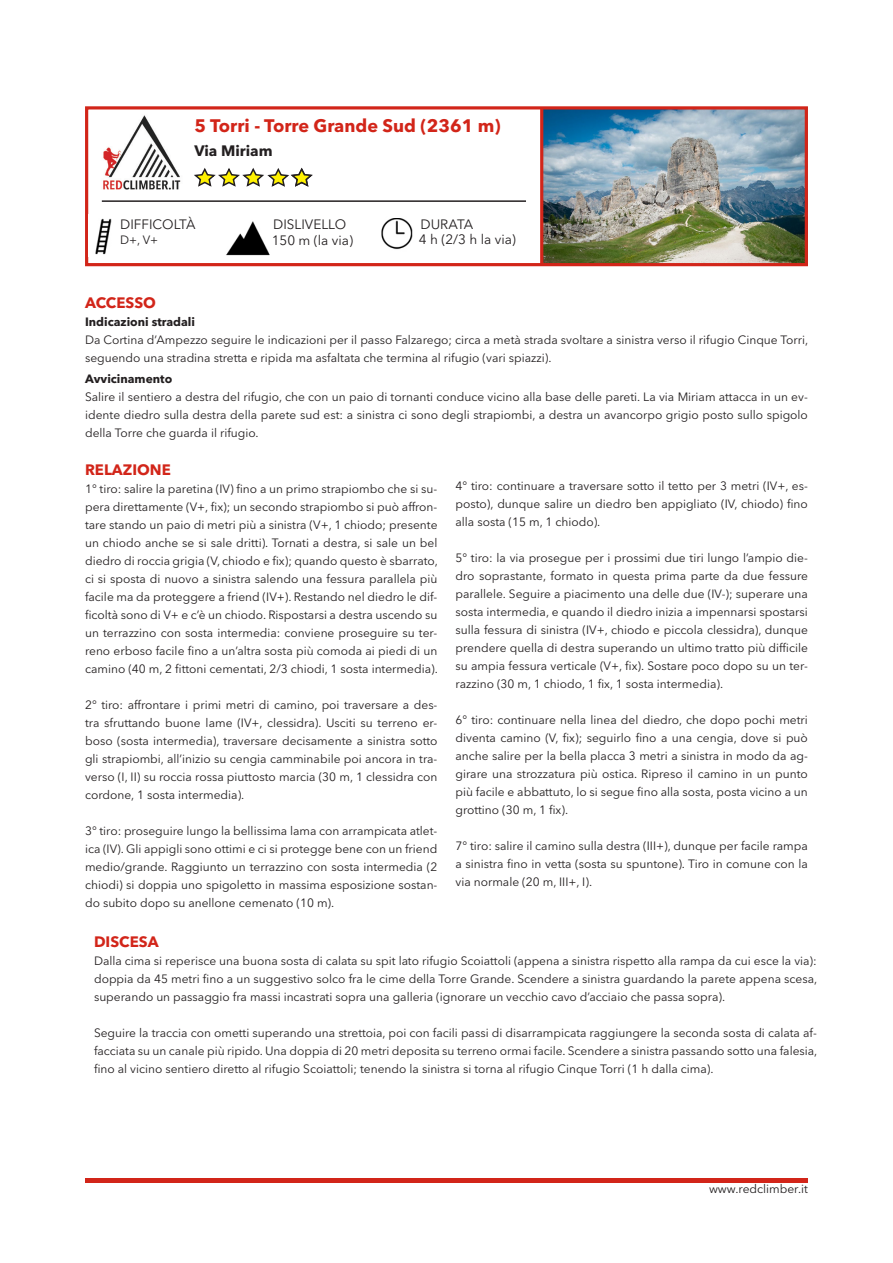
<style>
.page{position:relative;width:893px;height:1263px;background:#fff}
.page>*{position:absolute;margin:0;border:0;box-sizing:border-box;transform-origin:0 0}
.t1{font:700 18px "Avenir Next LT Pro";color:#d22519}
.t2{font:700 15px "Avenir Next LT Pro";color:#d22519}
.t3{font:700 15px "Avenir Next LT Pro";color:#231f20}
.t4{font:13.5px "Avenir Next LT Pro";color:#231f20}
.t5{font:12px/18px "Avenir Next LT Pro";color:#231f20;text-align:justify}
.t6{font:700 12px "Avenir Next LT Pro";color:#231f20}
</style>
<div class="page">
<img style="left:543px;top:110px;width:261px;height:152px">
<hr style="left:85px;top:1178px;width:723px;height:4px;background:#d22519">
<img style="left:103px;top:115px;width:78px;height:75px">
<div style="left:85px;top:106px;width:723px;height:160px;border:3px solid #d22519"></div>
<img style="left:95px;top:218px;width:17px;height:37px">
<img style="left:226px;top:221px;width:44px;height:35px">
<img style="left:381px;top:218px;width:32px;height:32px">
<svg style="left:194px;top:167px;width:119px;height:20px"></svg>
<hr style="left:540px;top:109px;width:3px;height:156px;background:#d22519">
<hr style="left:102px;top:200px;width:424px;height:2px;background:#231f20">
<p class="t1" style="left:194px;top:115px;width:308px">5 Torri - Torre Grande Sud (2361 m)</p>
<p class="t3" style="left:194px;top:141px;width:80px">Via Miriam</p>
<p class="t4" style="left:120px;top:216px;width:77px">DIFFICOLTÀ</p>
<p class="t4" style="left:273px;top:216px;width:74px">DISLIVELLO</p>
<p class="t4" style="left:420px;top:216px;width:54px">DURATA</p>
<p class="t5" style="left:120px;top:231px;width:40px">D+, V+</p>
<p class="t4" style="left:272px;top:233px;width:83px">150 m (la via)</p>
<p class="t4" style="left:419px;top:231px;width:98px">4 h (2/3 h la via)</p>
<p class="t2" style="left:85px;top:293px;width:72px">ACCESSO</p>
<p class="t6" style="left:85px;top:314px;width:112px">Indicazioni stradali</p>
<p class="t5" style="left:85px;top:330px;width:725px">Da Cortina d’Ampezzo seguire le indicazioni per il passo Falzarego; circa a metà strada svoltare a sinistra verso il rifugio Cinque Torri, seguendo una stradina stretta e ripida ma asfaltata che termina al rifugio (vari spiazzi).</p>
<p class="t6" style="left:85px;top:371px;width:89px">Avvicinamento</p>
<p class="t5" style="left:85px;top:387px;width:724px">Salire il sentiero a destra del rifugio, che con un paio di tornanti conduce vicino alla base delle pareti. La via Miriam attacca in un ev&shy;idente diedro sulla destra della parete sud est: a sinistra ci sono degli strapiombi, a destra un avancorpo grigio posto sullo spigolo della Torre che guarda il rifugio.</p>
<p class="t2" style="left:85px;top:460px;width:87px">RELAZIONE</p>
<p class="t5" style="left:85px;top:479px;width:354px">1° tiro: salire la paretina (IV) fino a un primo strapiombo che si su&shy;pera direttamente (V+, fix); un secondo strapiombo si può affron&shy;tare stando un paio di metri più a sinistra (V+, 1 chiodo; presente un chiodo anche se si sale dritti). Tornati a destra, si sale un bel diedro di roccia grigia (V, chiodo e fix); quando questo è sbarrato, ci si sposta di nuovo a sinistra salendo una fessura parallela più facile ma da proteggere a friend (IV+). Restando nel diedro le dif&shy;ficoltà sono di V+ e c’è un chiodo. Rispostarsi a destra uscendo su un terrazzino con sosta intermedia: conviene proseguire su ter&shy;reno erboso facile fino a un’altra sosta più comoda ai piedi di un camino (40 m, 2 fittoni cementati, 2/3 chiodi, 1 sosta intermedia).</p>
<p class="t5" style="left:85px;top:695px;width:354px">2° tiro: affrontare i primi metri di camino, poi traversare a des&shy;tra sfruttando buone lame (IV+, clessidra). Usciti su terreno er&shy;boso (sosta intermedia), traversare decisamente a sinistra sotto gli strapiombi, all’inizio su cengia camminabile poi ancora in tra&shy;verso (I, II) su roccia rossa piuttosto marcia (30 m, 1 clessidra con cordone, 1 sosta intermedia).</p>
<p class="t5" style="left:85px;top:821px;width:354px">3° tiro: proseguire lungo la bellissima lama con arrampicata atlet&shy;ica (IV). Gli appigli sono ottimi e ci si protegge bene con un friend medio/grande. Raggiunto un terrazzino con sosta intermedia (2 chiodi) si doppia uno spigoletto in massima esposizione sostan&shy;do subito dopo su anellone cemenato (10 m).</p>
<p class="t5" style="left:455px;top:477px;width:354px">4° tiro: continuare a traversare sotto il tetto per 3 metri (IV+, es&shy;posto), dunque salire un diedro ben appigliato (IV, chiodo) fino alla sosta (15 m, 1 chiodo).</p>
<p class="t5" style="left:455px;top:549px;width:354px">5° tiro: la via prosegue per i prossimi due tiri lungo l’ampio die&shy;dro soprastante, formato in questa prima parte da due fessure parallele. Seguire a piacimento una delle due (IV-); superare una sosta intermedia, e quando il diedro inizia a impennarsi spostarsi sulla fessura di sinistra (IV+, chiodo e piccola clessidra), dunque prendere quella di destra superando un ultimo tratto più difficile su ampia fessura verticale (V+, fix). Sostare poco dopo su un ter&shy;razzino (30 m, 1 chiodo, 1 fix, 1 sosta intermedia).</p>
<p class="t5" style="left:455px;top:711px;width:354px">6° tiro: continuare nella linea del diedro, che dopo pochi metri diventa camino (V, fix); seguirlo fino a una cengia, dove si può anche salire per la bella placca 3 metri a sinistra in modo da ag&shy;girare una strozzatura più ostica. Ripreso il camino in un punto più facile e abbattuto, lo si segue fino alla sosta, posta vicino a un grottino (30 m, 1 fix).</p>
<p class="t5" style="left:455px;top:837px;width:354px">7° tiro: salire il camino sulla destra (III+), dunque per facile rampa a sinistra fino in vetta (sosta su spuntone). Tiro in comune con la via normale (20 m, III+, I).</p>
<p class="t2" style="left:94px;top:932px;width:66px">DISCESA</p>
<p class="t5" style="left:94px;top:952px;width:725px">Dalla cima si reperisce una buona sosta di calata su spit lato rifugio Scoiattoli (appena a sinistra rispetto alla rampa da cui esce la via): doppia da 45 metri fino a un suggestivo solco fra le cime della Torre Grande. Scendere a sinistra guardando la parete appena scesa, superando un passaggio fra massi incastrati sopra una galleria (ignorare un vecchio cavo d’acciaio che passa sopra).</p>
<p class="t5" style="left:94px;top:1024px;width:725px">Seguire la traccia con ometti superando una strettoia, poi con facili passi di disarrampicata raggiungere la seconda sosta di calata af&shy;facciata su un canale più ripido. Una doppia di 20 metri deposita su terreno ormai facile. Scendere a sinistra passando sotto una falesia, fino al vicino sentiero diretto al rifugio Scoiattoli; tenendo la sinistra si torna al rifugio Cinque Torri (1 h dalla cima).</p>
<p class="t5" style="left:709px;top:1180px;width:100px">www.redclimber.it</p>
</div>
